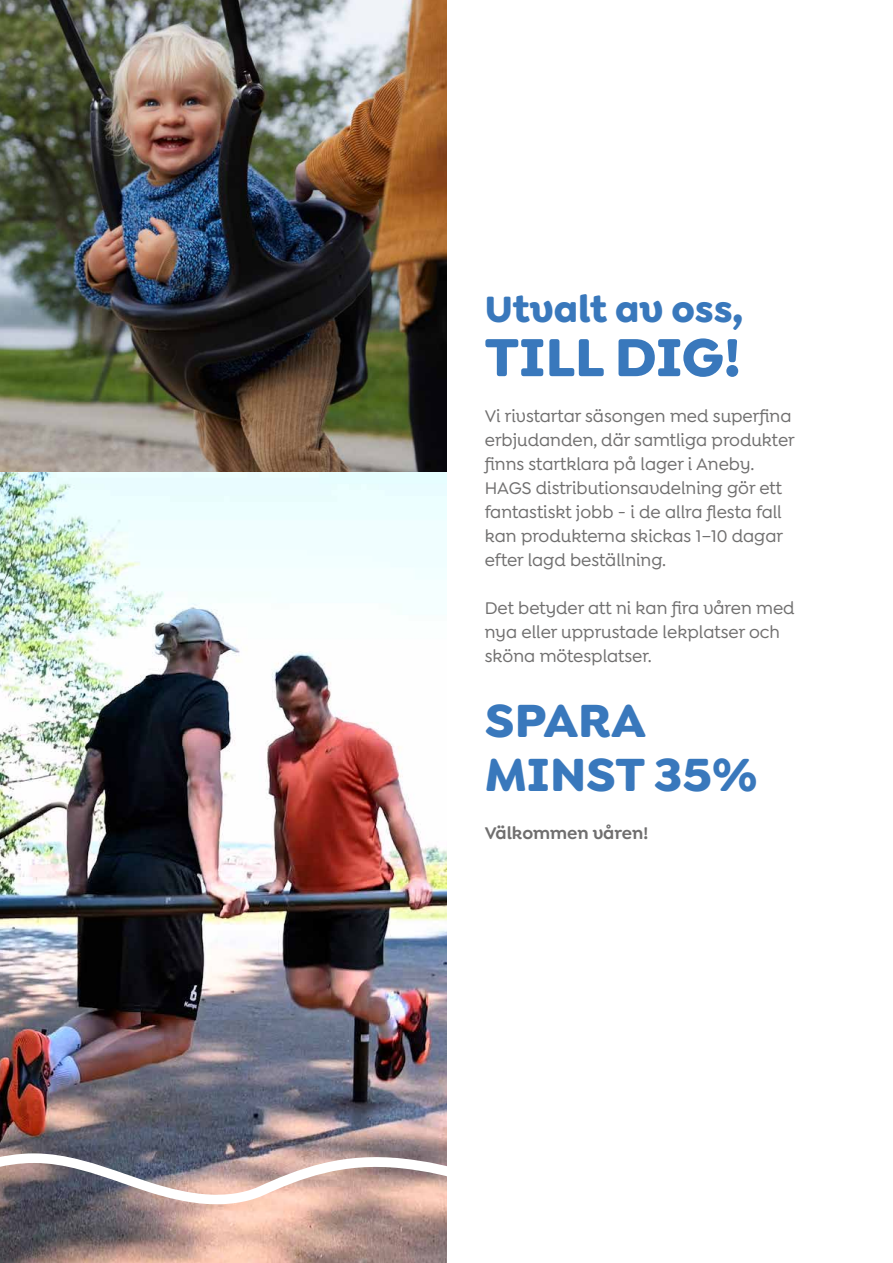
<style>
.page{position:relative;width:893px;height:1263px;background:#fff}
.page>*{position:absolute;margin:0;border:0;box-sizing:border-box;transform-origin:0 0}
.t1{font:700 57px "Goldplay Alt";color:#3978bc}
.t2{font:700 49.5px/54px "Goldplay Alt";color:#3978bc}
.t3{font:700 39px "Goldplay Alt";color:#3978bc}
.t4{font:500 18px/24px "Goldplay Alt";color:#706f6f}
.t5{font:600 18px "Goldplay Alt";color:#706f6f}
</style>
<div class="page">
<img style="left:0;top:0;width:446px;height:1263px">
<img style="left:0;top:1041px;width:447px;height:171px">
<h3 class="t3" style="left:485px;top:284px;width:260px">Utvalt av oss,</h3>
<h1 class="t1" style="left:485px;top:320px;width:257px">TILL DIG!</h1>
<p class="t4" style="left:485px;top:404px;width:312px">Vi rivstartar säsongen med superfina erbjudanden, där samtliga produkter finns startklara på lager i Aneby.<br>HAGS distributionsavdelning gör ett fantastiskt jobb - i de allra flesta fall kan produkterna skickas 1–10 dagar efter lagd beställning.</p>
<p class="t4" style="left:485px;top:596px;width:311px">Det betyder att ni kan fira våren med nya eller upprustade lekplatser och sköna mötesplatser.</p>
<h2 class="t2" style="left:485px;top:693px;width:274px">SPARA<br>MINST 35%</h2>
<p class="t5" style="left:485px;top:822px;width:165px">Välkommen våren!</p>
</div>
